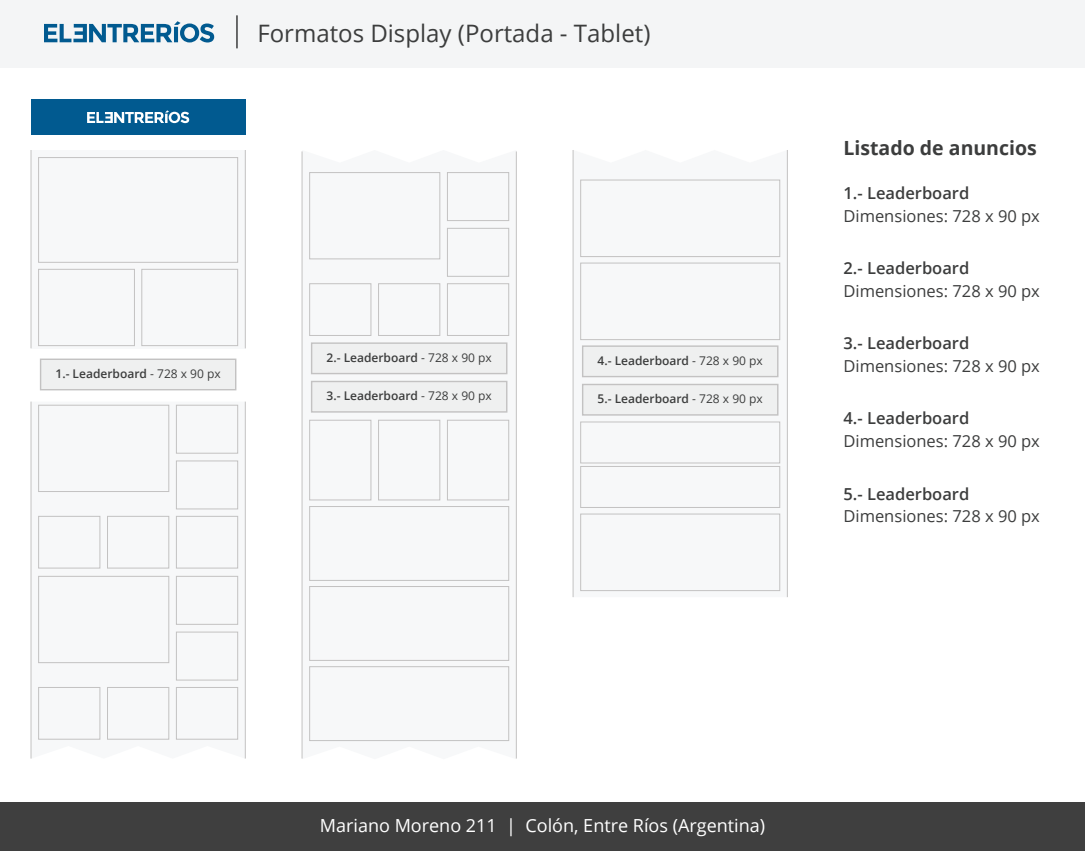
<style>
.page{position:relative;width:1085px;height:851px;background:#fff}
.page>*{position:absolute;margin:0;border:0;box-sizing:border-box;transform-origin:0 0}
.t1{font:24px "Open Sans";color:#3c3d3d}
.t2{font:700 19.5px "Open Sans";color:#3c3d3d}
.t3{font:18px "Open Sans";color:#fff}
.t4{font:16.5px "Open Sans";color:#3c3d3d}
.t5{font:600 16.5px "Open Sans";color:#3c3d3d}
.t6{font:600 12px "Open Sans";color:#3c3d3d}
.s1{font-weight:400}
</style>
<div class="page">
<svg style="left:302px;top:151px;width:214px;height:608px"></svg>
<svg style="left:573px;top:150px;width:208px;height:447px"></svg>
<hr style="left:786px;top:150px;width:1px;height:447px;background:#c3c2c2">
<hr style="left:572px;top:150px;width:1px;height:447px;background:#c3c2c2">
<svg style="left:38px;top:402px;width:207px;height:356px"></svg>
<div style="left:31px;top:150px;width:214px;height:199px;background:#f7f8f9"></div>
<hr style="left:31px;top:150px;width:1px;height:198px;background:#c3c2c2">
<hr style="left:245px;top:150px;width:1px;height:198px;background:#c3c2c2">
<hr style="left:31px;top:401px;width:1px;height:357px;background:#c3c2c2">
<hr style="left:245px;top:401px;width:1px;height:357px;background:#c3c2c2">
<hr style="left:301px;top:151px;width:1px;height:607px;background:#c3c2c2">
<hr style="left:516px;top:151px;width:1px;height:607px;background:#c3c2c2">
<div style="left:38px;top:157px;width:200px;height:106px;border:1px solid #c3c2c2"></div>
<div style="left:38px;top:269px;width:97px;height:77px;border:1px solid #c3c2c2"></div>
<div style="left:141px;top:269px;width:97px;height:77px;border:1px solid #c3c2c2"></div>
<div style="left:40px;top:358px;width:196px;height:32px;background:#eff0f0;border:1px solid #c3c2c2"></div>
<div style="left:582px;top:345px;width:196px;height:32px;background:#eff0f0;border:1px solid #c3c2c2"></div>
<div style="left:582px;top:384px;width:196px;height:31px;background:#eff0f0;border:1px solid #c3c2c2"></div>
<div style="left:580px;top:513px;width:200px;height:78px;border:1px solid #c3c2c2"></div>
<div style="left:580px;top:180px;width:200px;height:77px;border:1px solid #c3c2c2"></div>
<div style="left:580px;top:263px;width:200px;height:77px;border:1px solid #c3c2c2"></div>
<div style="left:580px;top:421px;width:200px;height:42px;border:1px solid #c3c2c2"></div>
<div style="left:580px;top:466px;width:200px;height:41px;border:1px solid #c3c2c2"></div>
<div style="left:31px;top:99px;width:214px;height:35px;background:#015a90"></div>
<svg style="left:87px;top:110px;width:102px;height:13px"></svg>
<div style="left:0;top:0;width:1084px;height:68px;background:#f4f5f6"></div>
<hr style="left:236px;top:15px;width:2px;height:33px;background:#3c3d3d">
<svg style="left:44px;top:21px;width:170px;height:21px"></svg>
<div style="left:0;top:802px;width:1084px;height:48px;background:#3f3f3f"></div>
<div style="left:176px;top:516px;width:62px;height:52px;border:1px solid #c3c2c2"></div>
<div style="left:107px;top:516px;width:62px;height:52px;border:1px solid #c3c2c2"></div>
<div style="left:38px;top:516px;width:62px;height:52px;border:1px solid #c3c2c2"></div>
<div style="left:176px;top:405px;width:62px;height:48px;border:1px solid #c3c2c2"></div>
<div style="left:176px;top:460px;width:62px;height:49px;border:1px solid #c3c2c2"></div>
<div style="left:38px;top:405px;width:131px;height:87px;border:1px solid #c3c2c2"></div>
<div style="left:176px;top:687px;width:62px;height:52px;border:1px solid #c3c2c2"></div>
<div style="left:107px;top:687px;width:62px;height:52px;border:1px solid #c3c2c2"></div>
<div style="left:38px;top:687px;width:62px;height:52px;border:1px solid #c3c2c2"></div>
<div style="left:176px;top:576px;width:62px;height:48px;border:1px solid #c3c2c2"></div>
<div style="left:176px;top:631px;width:62px;height:49px;border:1px solid #c3c2c2"></div>
<div style="left:38px;top:576px;width:131px;height:87px;border:1px solid #c3c2c2"></div>
<div style="left:311px;top:342px;width:196px;height:32px;background:#eff0f0;border:1px solid #c3c2c2"></div>
<div style="left:311px;top:381px;width:196px;height:31px;background:#eff0f0;border:1px solid #c3c2c2"></div>
<div style="left:309px;top:506px;width:200px;height:74px;border:1px solid #c3c2c2"></div>
<div style="left:309px;top:586px;width:200px;height:74px;border:1px solid #c3c2c2"></div>
<div style="left:309px;top:666px;width:200px;height:74px;border:1px solid #c3c2c2"></div>
<div style="left:447px;top:283px;width:62px;height:53px;border:1px solid #c3c2c2"></div>
<div style="left:378px;top:283px;width:62px;height:53px;border:1px solid #c3c2c2"></div>
<div style="left:309px;top:283px;width:62px;height:53px;border:1px solid #c3c2c2"></div>
<div style="left:447px;top:172px;width:62px;height:49px;border:1px solid #c3c2c2"></div>
<div style="left:447px;top:228px;width:62px;height:49px;border:1px solid #c3c2c2"></div>
<div style="left:309px;top:172px;width:131px;height:87px;border:1px solid #c3c2c2"></div>
<div style="left:447px;top:419px;width:62px;height:81px;border:1px solid #c3c2c2"></div>
<div style="left:378px;top:419px;width:62px;height:81px;border:1px solid #c3c2c2"></div>
<div style="left:309px;top:419px;width:62px;height:81px;border:1px solid #c3c2c2"></div>
<h1 class="t1" style="left:257px;top:17px;width:394px">Formatos Display (Portada - Tablet)</h1>
<p class="t6" style="left:55px;top:365px;width:167px">1.- Leaderboard <span class="s1">- 728 x 90 px</span></p>
<p class="t6" style="left:326px;top:349px;width:167px">2.- Leaderboard <span class="s1">- 728 x 90 px</span></p>
<p class="t6" style="left:326px;top:387px;width:167px">3.- Leaderboard <span class="s1">- 728 x 90 px</span></p>
<p class="t6" style="left:597px;top:352px;width:167px">4.- Leaderboard <span class="s1">- 728 x 90 px</span></p>
<p class="t6" style="left:597px;top:390px;width:167px">5.- Leaderboard <span class="s1">- 728 x 90 px</span></p>
<h2 class="t2" style="left:843px;top:134px;width:195px">Listado de anuncios</h2>
<h3 class="t5" style="left:843px;top:182px;width:127px">1.- Leaderboard</h3>
<h3 class="t4" style="left:843px;top:204px;width:198px">Dimensiones: 728 x 90 px</h3>
<h3 class="t5" style="left:843px;top:257px;width:127px">2.- Leaderboard</h3>
<h3 class="t4" style="left:843px;top:279px;width:198px">Dimensiones: 728 x 90 px</h3>
<h3 class="t5" style="left:843px;top:332px;width:127px">3.- Leaderboard</h3>
<h3 class="t4" style="left:843px;top:354px;width:198px">Dimensiones: 728 x 90 px</h3>
<h3 class="t5" style="left:843px;top:407px;width:127px">4.- Leaderboard</h3>
<h3 class="t4" style="left:843px;top:429px;width:198px">Dimensiones: 728 x 90 px</h3>
<h3 class="t5" style="left:843px;top:482px;width:127px">5.- Leaderboard</h3>
<h3 class="t4" style="left:843px;top:504px;width:198px">Dimensiones: 728 x 90 px</h3>
<h3 class="t3" style="left:320px;top:813px;width:446px">Mariano Moreno 211 | Colón, Entre Ríos (Argentina)</h3>
</div>
